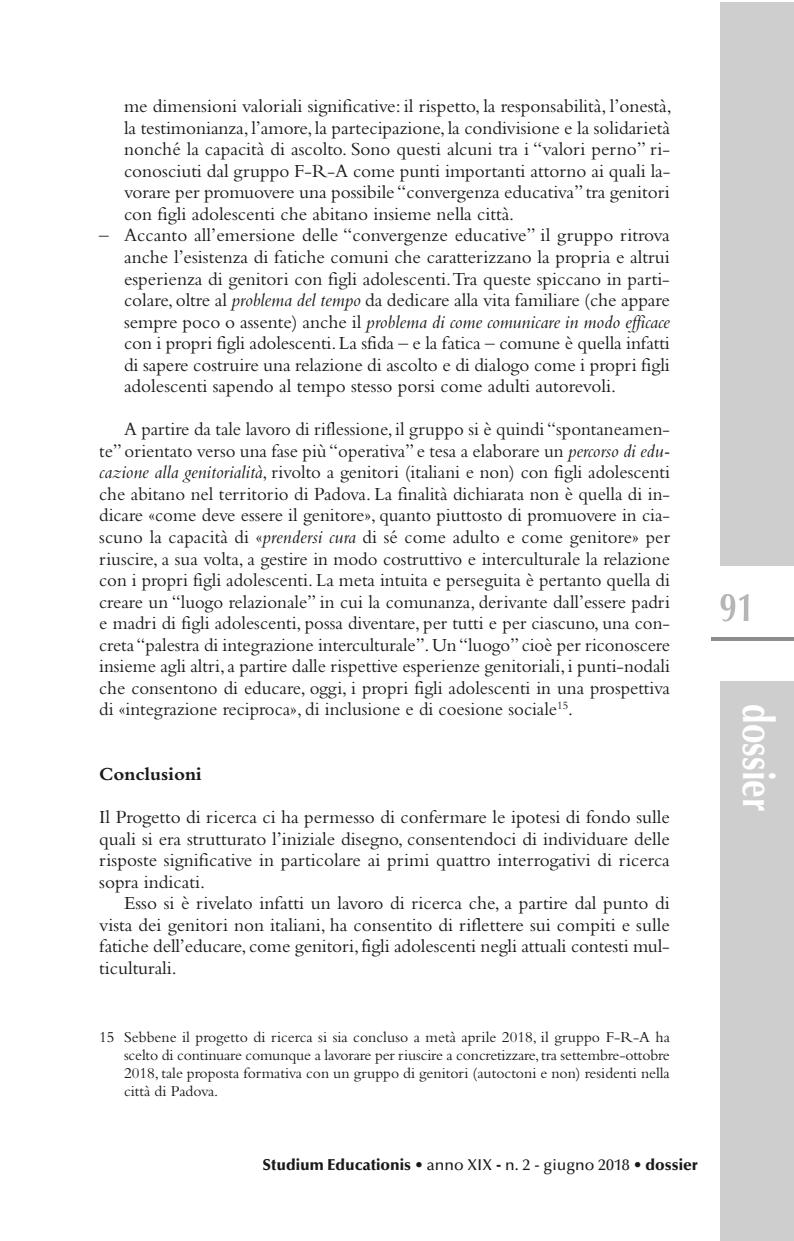
<style>
.page{position:relative;width:794px;height:1241px;background:#fff}
.page>*{position:absolute;margin:0;border:0;box-sizing:border-box;transform-origin:0 0}
.t1{font:700 43.75px "Optima";color:#fff;scale:.8 1}
.t2{font:19.25px/21.5px "Bembo";color:#191919;text-align:justify}
.t3{font:700 19.25px "Bembo";color:#191919}
.t4{font:15.75px/18px "Bembo";color:#191919;text-align:justify}
.t5{font:900 15.75px "Optima";color:#191919}
.s1{font-style:italic}
.s2{font-weight:500}
</style>
<div class="page">
<svg style="left:720px;top:594px;width:28px;height:27px"></svg>
<svg style="left:711px;top:637px;width:83px;height:3px"></svg>
<div style="left:720px;top:680px;width:74px;height:560px;background:#cecece"></div>
<div style="left:720px;top:2px;width:74px;height:564px;background:#cecece"></div>
<p class="t2" style="left:124px;top:97px;width:549px">me dimensioni valoriali significative: il rispetto, la responsabilità, l’onestà, la testimonianza, l’amore, la partecipazione, la condivisione e la solidarietà nonché la capacità di ascolto. Sono questi alcuni tra i “valori perno” ri&shy;conosciuti dal gruppo F-R-A come punti importanti attorno ai quali la&shy;vorare per promuovere una possibile “convergenza educativa” tra genitori con figli adolescenti che abitano insieme nella città.</p>
<p class="t2" style="left:124px;top:226px;width:547px;text-indent:-25px">– Accanto all’emersione delle “convergenze educative” il gruppo ritrova anche l’esistenza di fatiche comuni che caratterizzano la propria e altrui esperienza di genitori con figli adolescenti.Tra queste spiccano in parti&shy;colare, oltre al <span class="s1">problema del tempo</span> da dedicare alla vita familiare (che appare sempre poco o assente) anche il <span class="s1">problema di come comunicare in modo efficace </span>con i propri figli adolescenti.La sfida – e la fatica – comune è quella infatti di sapere costruire una relazione di ascolto e di dialogo come i propri figli adolescenti sapendo al tempo stesso porsi come adulti autorevoli.</p>
<p class="t2" style="left:99px;top:420px;width:572px;text-indent:25px">A partire da tale lavoro di riflessione, il gruppo si è quindi “spontaneamen&shy;te” orientato verso una fase più “operativa” e tesa a elaborare un <span class="s1">percorso di edu&shy;cazione alla genitorialità</span>, rivolto a genitori (italiani e non) con figli adolescenti che abitano nel territorio di Padova. La finalità dichiarata non è quella di in&shy;dicare «come deve essere il genitore», quanto piuttosto di promuovere in cia&shy;scuno la capacità di «<span class="s1">prendersi cura</span> di sé come adulto e come genitore» per riuscire, a sua volta, a gestire in modo costruttivo e interculturale la relazione con i propri figli adolescenti. La meta intuita e perseguita è pertanto quella di creare un “luogo relazionale” in cui la comunanza, derivante dall’essere padri e madri di figli adolescenti, possa diventare, per tutti e per ciascuno, una con&shy;creta “palestra di integrazione interculturale”.Un “luogo” cioè per riconoscere insieme agli altri,a partire dalle rispettive esperienze genitoriali, i punti-nodali che consentono di educare, oggi, i propri figli adolescenti in una prospettiva di «integrazione reciproca», di inclusione e di coesione sociale<sup>15</sup>.</p>
<p class="t3" style="left:99px;top:767px;width:104px">Conclusioni</p>
<p class="t2" style="left:99px;top:808px;width:572px">Il Progetto di ricerca ci ha permesso di confermare le ipotesi di fondo sulle quali si era strutturato l’iniziale disegno, consentendoci di individuare delle risposte significative in particolare ai primi quattro interrogativi di ricerca sopra indicati.</p>
<p class="t2" style="left:99px;top:894px;width:572px;text-indent:25px">Esso si è rivelato infatti un lavoro di ricerca che, a partire dal punto di vista dei genitori non italiani, ha consentito di riflettere sui compiti e sulle fatiche dell’educare, come genitori,figli adolescenti negli attuali contesti mul&shy;ticulturali.</p>
<p class="t4" style="left:124px;top:1029px;width:547px;text-indent:-25px">15 Sebbene il progetto di ricerca si sia concluso a metà aprile 2018, il gruppo F-R-A ha scelto di continuare comunque a lavorare per riuscire a concretizzare,tra settembre-ottobre 2018, tale proposta formativa con un gruppo di genitori (autoctoni e non) residenti nella città di Padova.</p>
<p class="t5" style="left:262px;top:1158px;width:437px">Studium Educationis <span class="s2">• anno XIX</span> - <span class="s2">n. 2 - giugno 2018 •</span> dossier</p>
<h1 class="t1" style="left:783px;top:704px;width:135px;rotate:90deg">dossier</h1>
</div>
